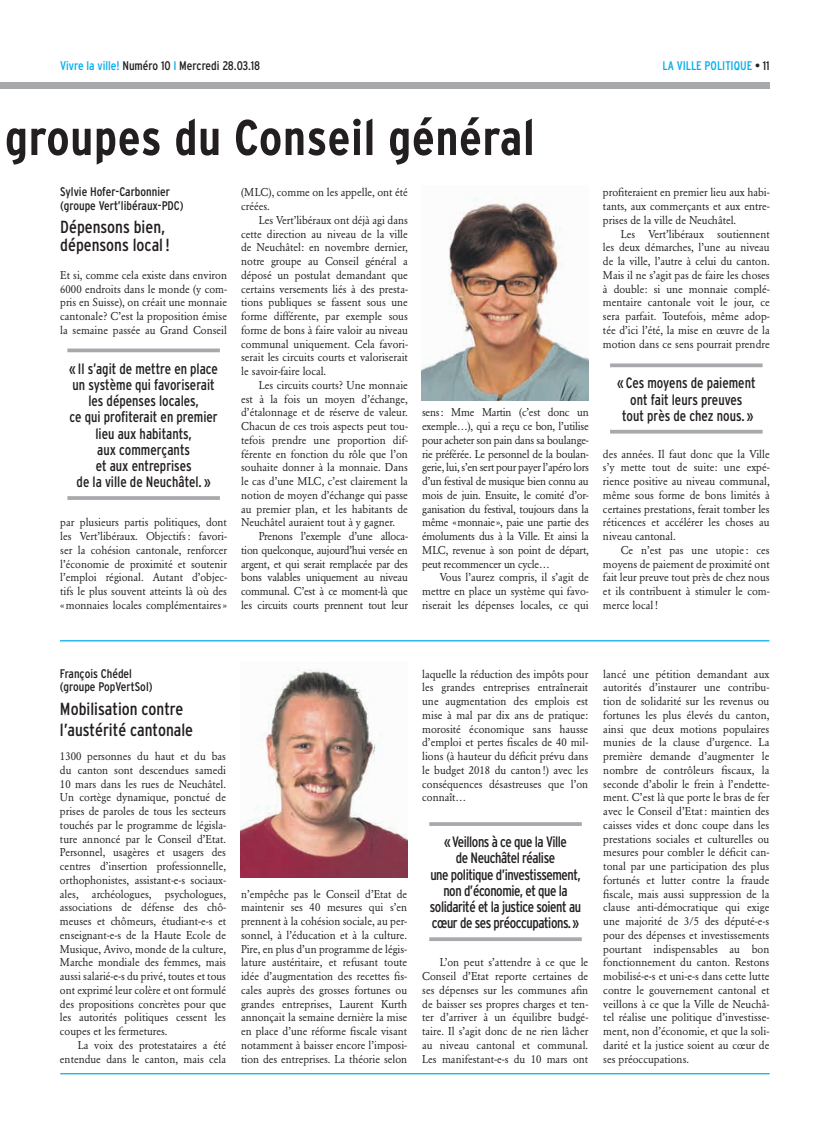
<style>
.page{position:relative;width:830px;height:1134px;background:#fff}
.page>*{position:absolute;margin:0;border:0;box-sizing:border-box;transform-origin:0 0}
.t1{font:700 condensed 50px "Interstate";letter-spacing:.01em;color:#231f20}
.t2{font:condensed 17.5px/17.5px "Interstate";color:#231f20}
.t3{font:condensed 15px/16.2px "Interstate";letter-spacing:-.005em;color:#231f20;text-align:center;scale:.95 1}
.t4{font:condensed 15px/16.2px "Interstate";letter-spacing:-.03em;color:#231f20;text-align:center;scale:.95 1}
.t5{font:condensed 12.5px/13.8px "Interstate";color:#231f20}
.t6{font:condensed 12.5px "Interstate";color:#00aeef}
.t7{font:11.25px/13.8px "Garamond BE";color:#231f20;text-align:justify;scale:.95 1}
.s1{color:#00aeef}
.s2{color:#231f20}
</style>
<div class="page">
<hr style="left:60px;top:1073px;width:709px;height:1px;background:#00aeef">
<div style="left:0;top:83px;width:769px;height:6px;background:#a8a9ad"></div>
<hr style="left:429px;top:822px;width:152px;height:4px;background:#a8a9ad">
<svg style="left:429px;top:937px;width:152px;height:4px"></svg>
<hr style="left:60px;top:640px;width:709px;height:1px;background:#00aeef">
<svg style="left:67px;top:348px;width:153px;height:4px"></svg>
<hr style="left:67px;top:496px;width:153px;height:4px;background:#afb0b4">
<svg style="left:610px;top:363px;width:152px;height:4px"></svg>
<svg style="left:610px;top:430px;width:152px;height:4px"></svg>
<img style="left:241px;top:669px;width:166px;height:208px">
<img style="left:421px;top:198px;width:167px;height:202px">
<p class="t5" style="left:60px;top:59px;width:201px"><span class="s1">Vivre la ville!</span> Numéro 10 <span class="s1">I</span> Mercredi 28.03.18</p>
<p class="t6" style="left:662px;top:59px;width:109px">LA VILLE POLITIQUE <span class="s2">• 11</span></p>
<h1 class="t1" style="left:5px;top:110px;width:531px">groupes du Conseil général</h1>
<p class="t5" style="left:60px;top:185px;width:125px">Sylvie Hofer-Carbonnier (groupe Vert’libéraux-PDC)</p>
<h2 class="t2" style="left:60px;top:218px;width:111px">Dépensons bien, dépensons local !</h2>
<p class="t7" style="left:60px;top:268px;width:177px">Et si, comme cela existe dans environ 6000 endroits dans le monde (y com&shy;pris en Suisse), on créait une monnaie cantonale? C’est la proposition émise la semaine passée au Grand Conseil</p>
<p class="t7" style="left:241px;top:186px;width:177px">(MLC), comme on les appelle, ont été créées.</p>
<p class="t7" style="left:241px;top:213px;width:177px;text-indent:18px">Les Vert’libéraux ont déjà agi dans cette direction au niveau de la ville de Neuchâtel: en novembre dernier, notre groupe au Conseil général a déposé un postulat demandant que certains versements liés à des presta&shy;tions publiques se fassent sous une forme différente, par exemple sous forme de bons à faire valoir au niveau communal uniquement. Cela favori&shy;serait les circuits courts et valoriserait le savoir-faire local.</p>
<p class="t7" style="left:241px;top:378px;width:177px;text-indent:18px">Les circuits courts? Une monnaie est à la fois un moyen d’échange, d’étalonnage et de réserve de valeur.<br>Chacun de ces trois aspects peut tou&shy;tefois prendre une proportion dif&shy;férente en fonction du rôle que l’on souhaite donner à la monnaie. Dans le cas d’une MLC, c’est clairement la notion de moyen d’échange qui passe au premier plan, et les habitants de Neuchâtel auraient tout à y gagner.</p>
<p class="t7" style="left:241px;top:529px;width:177px;text-indent:18px">Prenons l’exemple d’une alloca&shy;tion quelconque, aujourd’hui versée en argent, et qui serait remplacée par des bons valables uniquement au niveau communal. C’est à ce moment-là que les circuits courts prennent tout leur</p>
<h3 class="t3" style="left:69px;top:360px;width:158px">« Il s’agit de mettre en place un système qui favoriserait les dépenses locales,<br>ce qui profiterait en premier lieu aux habitants,<br>aux commerçants<br>et aux entreprises<br>de la ville de Neuchâtel. »</h3>
<p class="t7" style="left:422px;top:406px;width:177px">sens: Mme Martin (c’est donc un exemple…), qui a reçu ce bon, l’utilise pour acheter son pain dans sa boulange&shy;rie préférée. Le personnel de la boulan&shy;gerie, lui, s’en sert pour payer l’apéro lors d’un festival de musique bien connu au mois de juin. Ensuite, le comité d’or&shy;ganisation du festival, toujours dans la même «monnaie», paie une partie des émoluments dus à la Ville. Et ainsi la MLC, revenue à son point de départ, peut recommencer un cycle…</p>
<p class="t7" style="left:422px;top:571px;width:177px;text-indent:18px">Vous l’aurez compris, il s’agit de mettre en place un système qui favo&shy;riserait les dépenses locales, ce qui</p>
<p class="t7" style="left:60px;top:516px;width:177px">par plusieurs partis politiques, dont les Vert’libéraux. Objectifs: favori&shy;ser la cohésion cantonale, renforcer l’économie de proximité et soutenir l’emploi régional. Autant d’objec&shy;tifs le plus souvent atteints là où des «monnaies locales complémentaires»</p>
<p class="t7" style="left:602px;top:186px;width:177px">profiteraient en premier lieu aux habi&shy;tants, aux commerçants et aux entre&shy;prises de la ville de Neuchâtel.</p>
<p class="t7" style="left:602px;top:227px;width:177px;text-indent:18px">Les Vert’libéraux soutiennent les deux démarches, l’une au niveau de la ville, l’autre à celui du canton.<br>Mais il ne s’agit pas de faire les choses à double: si une monnaie complé&shy;mentaire cantonale voit le jour, ce sera parfait. Toutefois, même adop&shy;tée d’ici l’été, la mise en œuvre de la motion dans ce sens pourrait prendre</p>
<h3 class="t3" style="left:616px;top:375px;width:147px">« Ces moyens de paiement ont fait leurs preuves<br>tout près de chez nous. »</h3>
<p class="t7" style="left:602px;top:447px;width:177px">des années. Il faut donc que la Ville s’y mette tout de suite: une expé&shy;rience positive au niveau communal, même sous forme de bons limités à certaines prestations, ferait tomber les réticences et accélérer les choses au niveau cantonal.</p>
<p class="t7" style="left:602px;top:543px;width:177px;text-indent:18px">Ce n’est pas une utopie : ces moyens de paiement de proximité ont fait leur preuve tout près de chez nous et ils contribuent à stimuler le com&shy;merce local!</p>
<p class="t5" style="left:60px;top:666px;width:94px">François Chédel (groupe PopVertSol)</p>
<h2 class="t2" style="left:60px;top:698px;width:135px;line-height:21px">Mobilisation contre l’austérité cantonale</h2>
<p class="t7" style="left:60px;top:749px;width:176px">1300 personnes du haut et du bas du canton sont descendues samedi 10 mars dans les rues de Neuchâtel.<br>Un cortège dynamique, ponctué de prises de paroles de tous les secteurs touchés par le programme de législa&shy;ture annoncé par le Conseil d’Etat.<br>Personnel, usagères et usagers des centres d’insertion professionnelle, orthophonistes, assistant-e-s sociaux&shy;ales, archéologues, psychologues, associations de défense des chô&shy;meuses et chômeurs, étudiant-e-s et enseignant-e-s de la Haute Ecole de Musique, Avivo, monde de la culture, Marche mondiale des femmes, mais aussi salarié-e-s du privé, toutes et tous ont exprimé leur colère et ont formulé des propositions concrètes pour que les autorités politiques cessent les coupes et les fermetures.</p>
<p class="t7" style="left:60px;top:1038px;width:176px;text-align:right">La voix des protestataires a été entendue dans le canton, mais cela</p>
<p class="t7" style="left:241px;top:887px;width:176px">n’empêche pas le Conseil d’Etat de maintenir ses 40 mesures qui s’en prennent à la cohésion sociale, au per&shy;sonnel, à l’éducation et à la culture.<br>Pire, en plus d’un programme de légis&shy;lature austéritaire, et refusant toute idée d’augmentation des recettes fis&shy;cales auprès des grosses fortunes ou grandes entreprises, Laurent Kurth annonçait la semaine dernière la mise en place d’une réforme fiscale visant notamment à baisser encore l’imposi&shy;tion des entreprises. La théorie selon</p>
<p class="t7" style="left:422px;top:667px;width:176px">laquelle la réduction des impôts pour les grandes entreprises entraînerait une augmentation des emplois est mise à mal par dix ans de pratique: morosité économique sans hausse d’emploi et pertes fiscales de 40 mil&shy;lions (à hauteur du déficit prévu dans le budget 2018 du canton!) avec les conséquences désastreuses que l’on connaît…</p>
<h3 class="t4" style="left:429px;top:834px;width:161px">«Veillons à ce que la Ville<br>de Neuchâtel réalise<br>une politique d’investissement, non d’économie, et que la solidarité et la justice soient au cœur de ses préoccupations.»</h3>
<p class="t7" style="left:422px;top:956px;width:176px;text-indent:18px">L’on peut s’attendre à ce que le Conseil d’Etat reporte certaines de ses dépenses sur les communes afin de baisser ses propres charges et ten&shy;ter d’arriver à un équilibre budgé&shy;taire. Il s’agit donc de ne rien lâcher au niveau cantonal et communal.<br>Les manifestant-e-s du 10 mars ont</p>
<p class="t7" style="left:603px;top:667px;width:176px">lancé une pétition demandant aux autorités d’instaurer une contribu&shy;tion de solidarité sur les revenus ou fortunes les plus élevés du canton, ainsi que deux motions populaires munies de la clause d’urgence. La première demande d’augmenter le nombre de contrôleurs fiscaux, la seconde d’abolir le frein à l’endette&shy;ment. C’est là que porte le bras de fer avec le Conseil d’Etat: maintien des caisses vides et donc coupe dans les prestations sociales et culturelles ou mesures pour combler le déficit can&shy;tonal par une participation des plus fortunés et lutter contre la fraude fiscale, mais aussi suppression de la clause anti-démocratique qui exige une majorité de 3/5 des député-e-s pour des dépenses et investissements pourtant indispensables au bon fonctionnement du canton. Restons mobilisé-e-s et uni-e-s dans cette lutte contre le gouvernement cantonal et veillons à ce que la Ville de Neuchâ&shy;tel réalise une politique d’investisse&shy;ment, non d’économie, et que la soli&shy;darité et la justice soient au cœur de ses préoccupations.</p>
</div>
